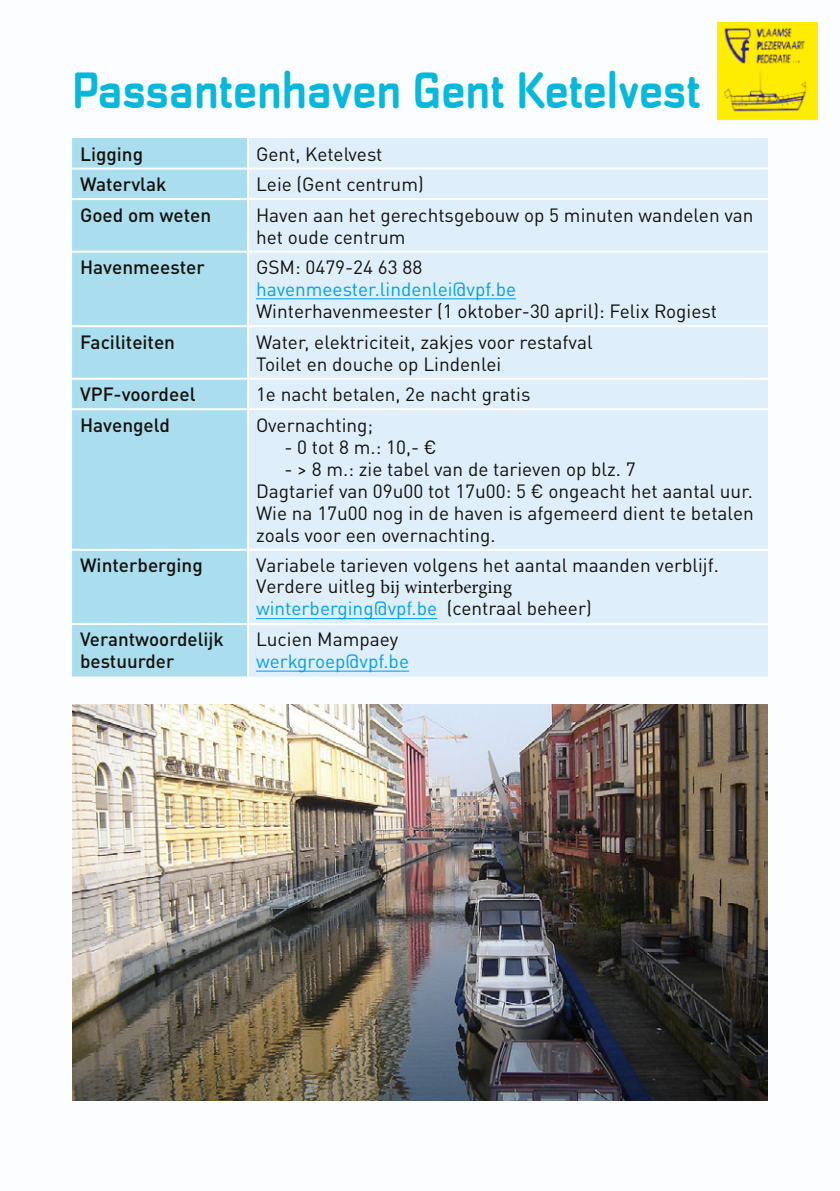
<style>
.page{position:relative;width:840px;height:1191px;background:#fff}
.page>*{position:absolute;margin:0;border:0;box-sizing:border-box;transform-origin:0 0}
.t1{font:700 48px "Transmute Rg";color:#07b8da}
.t2{font:19px/22px "DIN Pro";color:#12120d}
.t3{font:500 19px/22px "DIN Pro";color:#12120d}
.t4{font:19px "DIN Pro";color:#00a1e5}
.t5{font:19px "Minion Pro";color:#12120d}
.s1{font-family:"DIN Pro"}
.s2{color:#12120d}
</style>
<div class="page">
<div style="left:0;top:0;width:839px;height:1191px;background:#fbfdfe"></div>
<img style="left:717px;top:23px;width:99px;height:97px">
<div style="left:72px;top:138px;width:175px;height:538px;background:#aadded"></div>
<div style="left:249px;top:138px;width:518px;height:538px;background:#deeefa"></div>
<hr style="left:247px;top:138px;width:2px;height:30px;background:#fff">
<hr style="left:72px;top:168px;width:176px;height:2px;background:#fff">
<hr style="left:248px;top:168px;width:519px;height:2px;background:#fff">
<hr style="left:247px;top:170px;width:2px;height:28px;background:#fff">
<hr style="left:72px;top:198px;width:176px;height:2px;background:#fff">
<hr style="left:248px;top:198px;width:519px;height:2px;background:#fff">
<hr style="left:247px;top:200px;width:2px;height:51px;background:#fff">
<hr style="left:72px;top:251px;width:176px;height:2px;background:#fff">
<hr style="left:248px;top:251px;width:519px;height:2px;background:#fff">
<hr style="left:247px;top:253px;width:2px;height:72px;background:#fff">
<hr style="left:72px;top:325px;width:176px;height:2px;background:#fff">
<hr style="left:248px;top:325px;width:519px;height:2px;background:#fff">
<hr style="left:247px;top:327px;width:2px;height:51px;background:#fff">
<hr style="left:72px;top:378px;width:176px;height:2px;background:#fff">
<hr style="left:248px;top:378px;width:519px;height:2px;background:#fff">
<hr style="left:247px;top:380px;width:2px;height:28px;background:#fff">
<hr style="left:72px;top:408px;width:176px;height:2px;background:#fff">
<hr style="left:248px;top:408px;width:519px;height:2px;background:#fff">
<hr style="left:247px;top:410px;width:2px;height:139px;background:#fff">
<hr style="left:72px;top:549px;width:176px;height:2px;background:#fff">
<hr style="left:248px;top:549px;width:519px;height:2px;background:#fff">
<hr style="left:247px;top:551px;width:2px;height:72px;background:#fff">
<hr style="left:72px;top:623px;width:176px;height:2px;background:#fff">
<hr style="left:248px;top:623px;width:519px;height:2px;background:#fff">
<hr style="left:247px;top:625px;width:2px;height:51px;background:#fff">
<hr style="left:256px;top:298px;width:260px;height:1px;background:#00a1e5">
<hr style="left:256px;top:618px;width:181px;height:1px;background:#00a1e5">
<hr style="left:256px;top:670px;width:153px;height:1px;background:#00a1e5">
<img style="left:72px;top:705px;width:695px;height:395px">
<h1 class="t1" style="left:72px;top:61px;width:629px">Passantenhaven Gent Ketelvest</h1>
<p class="t3" style="left:80px;top:141px;width:65px">Ligging</p>
<p class="t2" style="left:256px;top:141px;width:128px">Gent, Ketelvest</p>
<p class="t3" style="left:80px;top:172px;width:88px">Watervlak</p>
<p class="t2" style="left:256px;top:172px;width:169px">Leie (Gent centrum)</p>
<p class="t3" style="left:80px;top:202px;width:133px">Goed om weten</p>
<p class="t2" style="left:256px;top:202px;width:499px">Haven aan het gerechtsgebouw op 5 minuten wandelen van het oude centrum</p>
<p class="t3" style="left:80px;top:255px;width:126px">Havenmeester</p>
<p class="t2" style="left:256px;top:255px;width:168px">GSM: 0479-24 63 88</p>
<p class="t4" style="left:256px;top:275px;width:261px">havenmeester.lindenlei@vpf.be</p>
<p class="t2" style="left:256px;top:299px;width:462px">Winterhavenmeester (1 oktober-30 april): Felix Rogiest</p>
<p class="t3" style="left:80px;top:330px;width:96px">Faciliteiten</p>
<p class="t2" style="left:256px;top:330px;width:338px">Water, elektriciteit, zakjes voor restafval<br>Toilet en douche op Lindenlei</p>
<p class="t3" style="left:80px;top:382px;width:117px">VPF-voordeel</p>
<p class="t2" style="left:256px;top:382px;width:276px">1e nacht betalen, 2e nacht gratis</p>
<p class="t3" style="left:80px;top:413px;width:91px">Havengeld</p>
<p class="t2" style="left:256px;top:413px;width:119px">Overnachting;</p>
<p class="t2" style="left:284px;top:435px;width:154px">- 0 tot 8 m.: 10,- €</p>
<p class="t2" style="left:256px;top:457px;width:499px;text-indent:28px">- &gt; 8 m.: zie tabel van de tarieven op blz. 7<br>Dagtarief van 09u00 tot 17u00: 5 € ongeacht het aantal uur.<br>Wie na 17u00 nog in de haven is afgemeerd dient te betalen zoals voor een overnachting.</p>
<p class="t3" style="left:80px;top:553px;width:124px">Winterberging</p>
<p class="t2" style="left:256px;top:553px;width:464px">Variabele tarieven volgens het aantal maanden verblijf.</p>
<p class="t5" style="left:256px;top:574px;width:257px"><span class="s1">Verdere uitleg</span> bij winterberging</p>
<p class="t4" style="left:256px;top:593px;width:337px">winterberging@vpf.be <span class="s2">(centraal beheer)</span></p>
<p class="t3" style="left:80px;top:627px;width:145px">Verantwoordelijk bestuurder</p>
<p class="t2" style="left:256px;top:627px;width:144px">Lucien Mampaey</p>
<p class="t4" style="left:256px;top:647px;width:154px">werkgroep@vpf.be</p>
</div>
